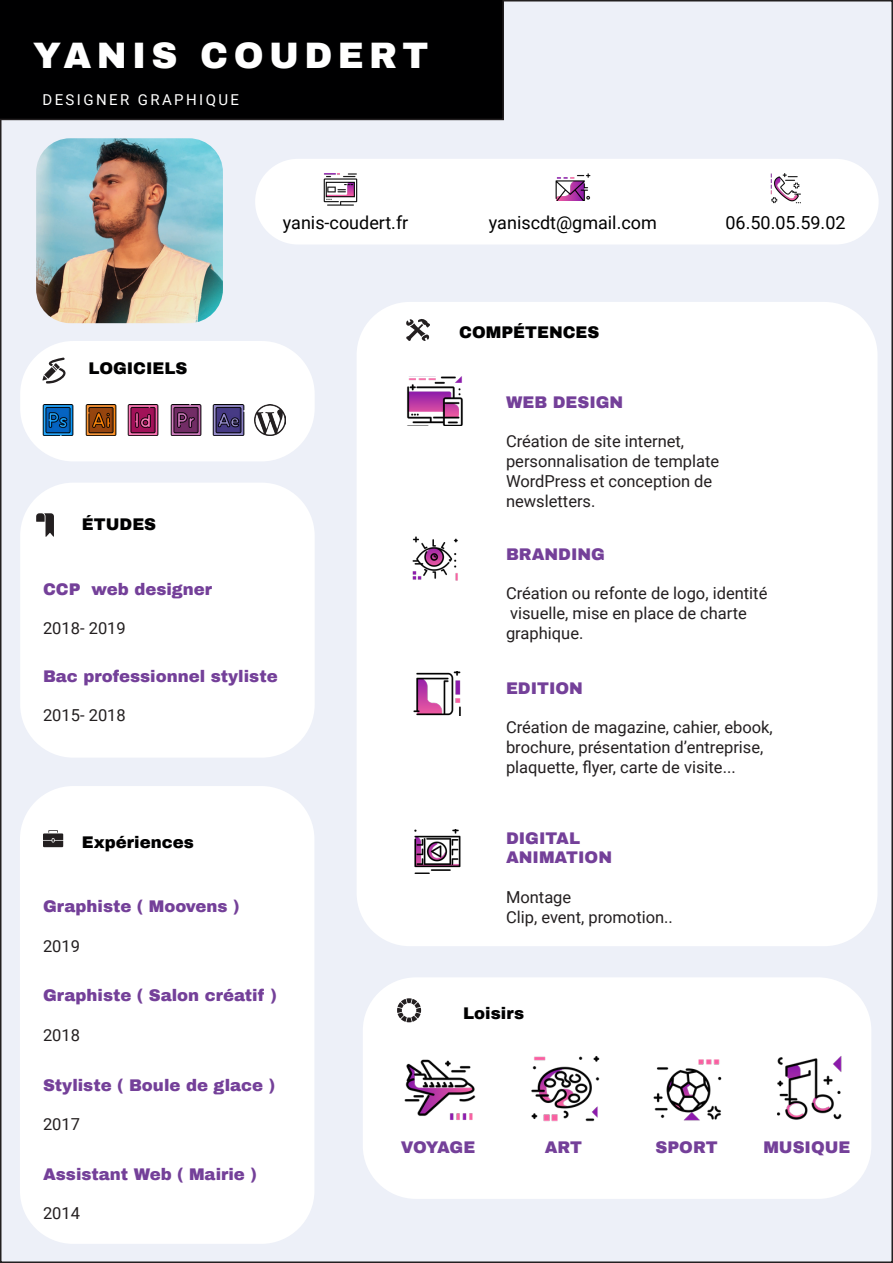
<style>
.page{position:relative;width:893px;height:1263px;background:#fff}
.page>*{position:absolute;margin:0;border:0;box-sizing:border-box;transform-origin:0 0}
.t1{font:900 36px "Archivo";letter-spacing:.15em;color:#fff}
.t2{font:18px "Roboto";color:#000001}
.t3{font:16.5px "Roboto";color:#231f20}
.t4{font:900 16.5px "Archivo";color:#744099}
.t5{font:900 16.5px "Archivo";color:#000001}
.t6{font:15px "Roboto";letter-spacing:.16em;color:#fff}
</style>
<div class="page">
<div style="left:1px;top:1px;width:891px;height:1261px;background:#edf0f8"></div>
<div style="left:0;top:0;width:505px;height:121px;background:#000001"></div>
<img style="left:36px;top:138px;width:187px;height:185px">
<div style="left:357px;top:302px;width:520px;height:644px;background:#fff;border-radius:53px"></div>
<div style="left:255px;top:159px;width:624px;height:85px;background:#fff;border-radius:43px"></div>
<div style="left:20px;top:483px;width:295px;height:275px;background:#fff;border-radius:53px"></div>
<div style="left:20px;top:341px;width:295px;height:120px;background:#fff;border-radius:53px"></div>
<div style="left:20px;top:786px;width:294px;height:458px;background:#fff;border-radius:53px"></div>
<div style="left:363px;top:977px;width:508px;height:222px;background:#fff;border-radius:53px"></div>
<svg style="left:407px;top:319px;width:22px;height:22px"></svg>
<svg style="left:397px;top:998px;width:24px;height:24px"></svg>
<svg style="left:42px;top:358px;width:24px;height:25px"></svg>
<svg style="left:36px;top:513px;width:18px;height:23px"></svg>
<svg style="left:43px;top:830px;width:20px;height:17px"></svg>
<img style="left:556px;top:173px;width:34px;height:28px">
<img style="left:323px;top:173px;width:35px;height:33px">
<img style="left:770px;top:173px;width:31px;height:31px">
<img style="left:407px;top:376px;width:56px;height:50px">
<img style="left:412px;top:536px;width:46px;height:44px">
<img style="left:413px;top:672px;width:48px;height:43px">
<img style="left:405px;top:1059px;width:71px;height:61px">
<img style="left:531px;top:1056px;width:69px;height:66px">
<img style="left:777px;top:1056px;width:65px;height:64px">
<img style="left:653px;top:1059px;width:69px;height:62px">
<img style="left:414px;top:829px;width:47px;height:44px">
<img style="left:42px;top:405px;width:32px;height:31px">
<img style="left:85px;top:405px;width:31px;height:31px">
<img style="left:128px;top:405px;width:31px;height:31px">
<img style="left:170px;top:405px;width:31px;height:30px">
<img style="left:213px;top:405px;width:31px;height:30px">
<img style="left:254px;top:405px;width:31px;height:31px">
<p class="t1" style="left:33px;top:33px;width:397px">YANIS COUDERT</p>
<p class="t6" style="left:42px;top:89px;width:198px">DESIGNER GRAPHIQUE</p>
<p class="t2" style="left:283px;top:210px;width:127px">yanis-coudert.fr</p>
<p class="t2" style="left:489px;top:210px;width:169px">yaniscdt@gmail.com</p>
<p class="t2" style="left:725px;top:210px;width:122px">06.50.05.59.02</p>
<p class="t5" style="left:89px;top:358px;width:100px">LOGICIELS</p>
<p class="t5" style="left:82px;top:515px;width:76px">ÉTUDES</p>
<p class="t4" style="left:43px;top:579px;width:171px">CCP web designer</p>
<p class="t3" style="left:43px;top:617px;width:84px">2018- 2019</p>
<p class="t4" style="left:43px;top:666px;width:236px">Bac professionnel styliste</p>
<p class="t3" style="left:43px;top:704px;width:84px">2015- 2018</p>
<p class="t5" style="left:82px;top:832px;width:113px">Expériences</p>
<p class="t4" style="left:43px;top:896px;width:198px">Graphiste ( Moovens )</p>
<p class="t3" style="left:43px;top:934px;width:39px">2019</p>
<p class="t4" style="left:43px;top:985px;width:235px">Graphiste ( Salon créatif )</p>
<p class="t3" style="left:43px;top:1023px;width:39px">2018</p>
<p class="t4" style="left:43px;top:1075px;width:234px">Styliste ( Boule de glace )</p>
<p class="t3" style="left:43px;top:1113px;width:39px">2017</p>
<p class="t4" style="left:43px;top:1164px;width:215px">Assistant Web ( Mairie )</p>
<p class="t3" style="left:43px;top:1202px;width:39px">2014</p>
<p class="t5" style="left:459px;top:322px;width:142px">COMPÉTENCES</p>
<p class="t4" style="left:506px;top:392px;width:119px">WEB DESIGN</p>
<p class="t3" style="left:506px;top:430px;width:180px">Création de site internet,</p>
<p class="t3" style="left:506px;top:450px;width:215px">personnalisation de template</p>
<p class="t3" style="left:506px;top:470px;width:208px">WordPress et conception de</p>
<p class="t3" style="left:506px;top:489px;width:91px">newsletters.</p>
<p class="t4" style="left:506px;top:544px;width:100px">BRANDING</p>
<p class="t3" style="left:506px;top:582px;width:263px">Création ou refonte de logo, identité</p>
<p class="t3" style="left:510px;top:601px;width:238px">visuelle, mise en place de charte</p>
<p class="t3" style="left:506px;top:621px;width:79px">graphique.</p>
<p class="t4" style="left:506px;top:678px;width:78px">EDITION</p>
<p class="t3" style="left:506px;top:716px;width:268px">Création de magazine, cahier, ebook,</p>
<p class="t3" style="left:506px;top:735px;width:259px">brochure, présentation d’entreprise,</p>
<p class="t3" style="left:506px;top:755px;width:231px">plaquette, flyer, carte de visite...</p>
<p class="t4" style="left:506px;top:828px;width:76px">DIGITAL</p>
<p class="t4" style="left:506px;top:848px;width:108px">ANIMATION</p>
<p class="t3" style="left:506px;top:886px;width:67px">Montage</p>
<p class="t3" style="left:506px;top:905px;width:168px">Clip, event, promotion..</p>
<p class="t5" style="left:463px;top:1003px;width:62px">Loisirs</p>
<p class="t4" style="left:401px;top:1137px;width:76px">VOYAGE</p>
<p class="t4" style="left:545px;top:1137px;width:39px">ART</p>
<p class="t4" style="left:655px;top:1137px;width:64px">SPORT</p>
<p class="t4" style="left:763px;top:1137px;width:89px">MUSIQUE</p>
</div>
